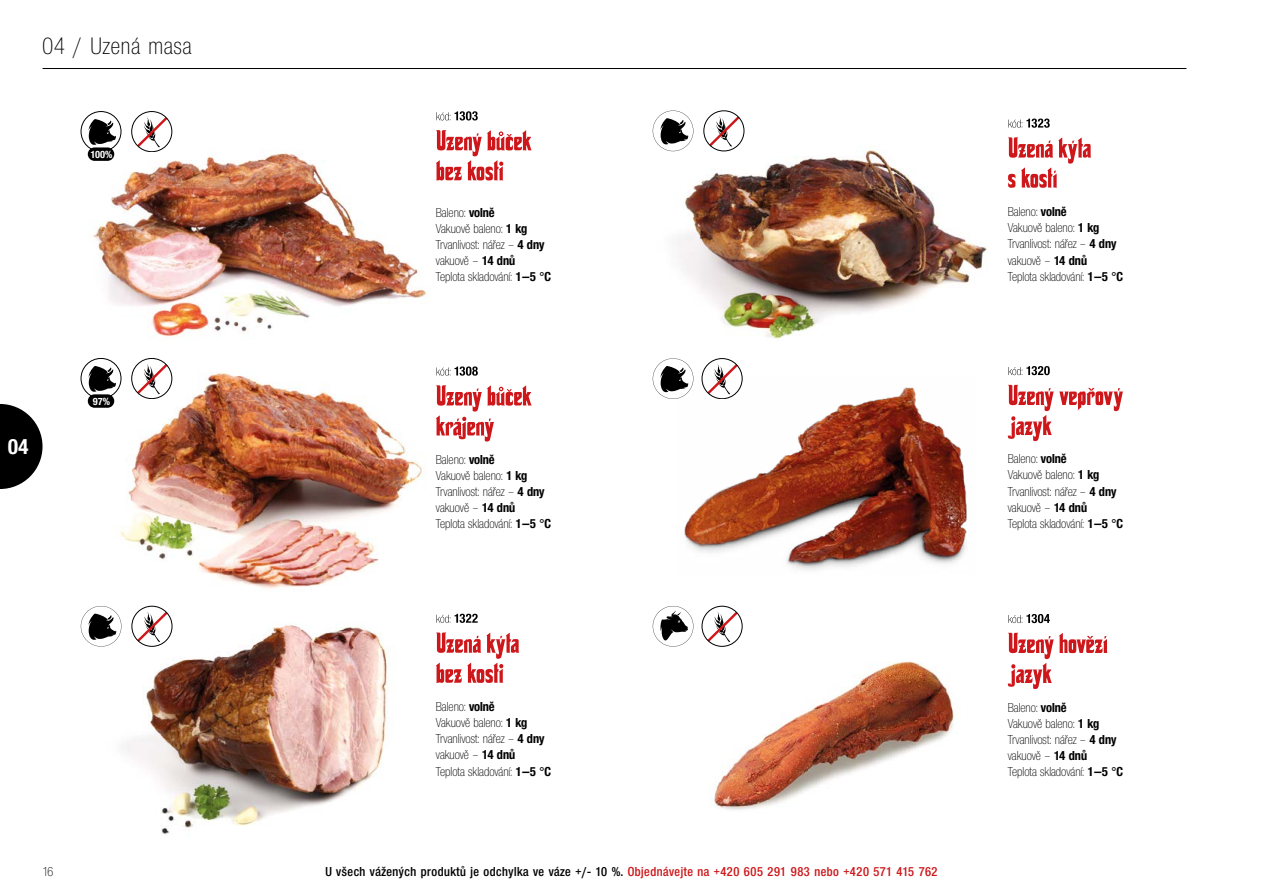
<style>
.page{position:relative;width:1263px;height:893px;background:#fff}
.page>*{position:absolute;margin:0;border:0;box-sizing:border-box;transform-origin:0 0}
.t1{font:24.75px "Nimbus Sans Novus DOT Lig Con";letter-spacing:.04em;color:#000}
.t2{font:22.5px "Nimbus Sans Novus DOT Bol Con";color:#fff}
.t3{font:13.5px/16.2px "Nimbus Sans Novus DOT Lig Con";color:#000}
.t4{font:13.5px "Nimbus Sans Novus DOT Sem Bol Con";letter-spacing:.04em;color:#000}
.t5{font:10.8px "Nimbus Sans Novus DOT Bol Con";color:#fff}
.s1{font-family:"Nimbus Sans Novus DOT Bol Con"}
.s2{color:#cd171a}
</style>
<div class="page">
<img style="left:712px;top:644px;width:243px;height:166px">
<img style="left:684px;top:376px;width:283px;height:194px">
<img style="left:121px;top:623px;width:267px;height:211px">
<img style="left:670px;top:146px;width:317px;height:193px">
<img style="left:87px;top:150px;width:340px;height:187px">
<img style="left:80px;top:372px;width:342px;height:217px">
<hr style="left:43px;top:68px;width:1143px;height:1px;background:#000">
<svg style="left:0;top:404px;width:43px;height:85px"></svg>
<svg style="left:1008px;top:614px;width:42px;height:9px"></svg>
<svg style="left:1008px;top:633px;width:99px;height:56px"></svg>
<svg style="left:1008px;top:366px;width:42px;height:9px"></svg>
<svg style="left:1008px;top:385px;width:115px;height:56px"></svg>
<svg style="left:436px;top:632px;width:83px;height:51px"></svg>
<svg style="left:436px;top:614px;width:42px;height:9px"></svg>
<svg style="left:1008px;top:137px;width:83px;height:51px"></svg>
<svg style="left:1008px;top:119px;width:42px;height:9px"></svg>
<svg style="left:436px;top:111px;width:42px;height:9px"></svg>
<svg style="left:436px;top:130px;width:96px;height:51px"></svg>
<svg style="left:436px;top:366px;width:42px;height:10px"></svg>
<svg style="left:436px;top:385px;width:96px;height:57px"></svg>
<svg style="left:81px;top:606px;width:40px;height:41px"></svg>
<svg style="left:135px;top:609px;width:35px;height:35px"></svg>
<div style="left:132px;top:606px;width:40px;height:41px;border:1px solid #000;border-radius:50%"></div>
<svg style="left:653px;top:606px;width:40px;height:41px"></svg>
<svg style="left:705px;top:609px;width:35px;height:35px"></svg>
<div style="left:702px;top:606px;width:40px;height:41px;border:1px solid #000;border-radius:50%"></div>
<svg style="left:89px;top:119px;width:28px;height:28px"></svg>
<div style="left:81px;top:111px;width:40px;height:41px;border:1px solid #000;border-radius:50%"></div>
<div style="left:88px;top:147px;width:26px;height:14px;background:#000;border-radius:7px"></div>
<svg style="left:134px;top:115px;width:36px;height:35px"></svg>
<div style="left:131px;top:111px;width:41px;height:41px;border:1px solid #000;border-radius:50%"></div>
<svg style="left:653px;top:111px;width:40px;height:40px"></svg>
<svg style="left:707px;top:114px;width:35px;height:35px"></svg>
<div style="left:704px;top:111px;width:40px;height:40px;border:1px solid #000;border-radius:50%"></div>
<svg style="left:89px;top:366px;width:28px;height:28px"></svg>
<div style="left:81px;top:358px;width:40px;height:41px;border:1px solid #000;border-radius:50%"></div>
<div style="left:88px;top:394px;width:26px;height:14px;background:#000;border-radius:7px"></div>
<svg style="left:134px;top:361px;width:36px;height:36px"></svg>
<div style="left:131px;top:358px;width:41px;height:41px;border:1px solid #000;border-radius:50%"></div>
<svg style="left:653px;top:358px;width:40px;height:41px"></svg>
<svg style="left:705px;top:362px;width:35px;height:35px"></svg>
<div style="left:702px;top:358px;width:40px;height:41px;border:1px solid #000;border-radius:50%"></div>
<h1 class="t1" style="left:43px;top:33px;width:151px">04 / Uzená masa</h1>
<p class="t5" style="left:91px;top:148px;width:23px">100%</p>
<h2 class="t2" style="left:8px;top:434px;width:22px">04</h2>
<p class="t5" style="left:93px;top:395px;width:19px">97%</p>
<p class="t3" style="left:436px;top:204px;width:117px">Baleno: <span class="s1">volně<br></span>Vakuově baleno: <span class="s1">1 kg<br></span>Trvanlivost: nářez – <span class="s1">4 dny </span>vakuově – <span class="s1">14 dnů<br></span>Teplota skladování: <span class="s1">1–5 °C</span></p>
<p class="t3" style="left:1008px;top:204px;width:117px">Baleno: <span class="s1">volně<br></span>Vakuově baleno: <span class="s1">1 kg<br></span>Trvanlivost: nářez – <span class="s1">4 dny </span>vakuově – <span class="s1">14 dnů<br></span>Teplota skladování: <span class="s1">1–5 °C</span></p>
<p class="t3" style="left:436px;top:451px;width:117px">Baleno: <span class="s1">volně<br></span>Vakuově baleno: <span class="s1">1 kg<br></span>Trvanlivost: nářez – <span class="s1">4 dny </span>vakuově – <span class="s1">14 dnů<br></span>Teplota skladování: <span class="s1">1–5 °C</span></p>
<p class="t3" style="left:1008px;top:451px;width:117px">Baleno: <span class="s1">volně<br></span>Vakuově baleno: <span class="s1">1 kg<br></span>Trvanlivost: nářez – <span class="s1">4 dny </span>vakuově – <span class="s1">14 dnů<br></span>Teplota skladování: <span class="s1">1–5 °C</span></p>
<p class="t3" style="left:436px;top:699px;width:117px">Baleno: <span class="s1">volně<br></span>Vakuově baleno: <span class="s1">1 kg<br></span>Trvanlivost: nářez – <span class="s1">4 dny </span>vakuově – <span class="s1">14 dnů<br></span>Teplota skladování: <span class="s1">1–5 °C</span></p>
<p class="t3" style="left:43px;top:864px;width:12px">16</p>
<p class="t4" style="left:325px;top:864px;width:614px">U všech vážených produktů je odchylka ve váze +/- 10 %. <span class="s2">Objednávejte na +420 605 291 983 nebo +420 571 415 762</span></p>
<p class="t3" style="left:1008px;top:699px;width:117px">Baleno: <span class="s1">volně<br></span>Vakuově baleno: <span class="s1">1 kg<br></span>Trvanlivost: nářez – <span class="s1">4 dny </span>vakuově – <span class="s1">14 dnů<br></span>Teplota skladování: <span class="s1">1–5 °C</span></p>
</div>
